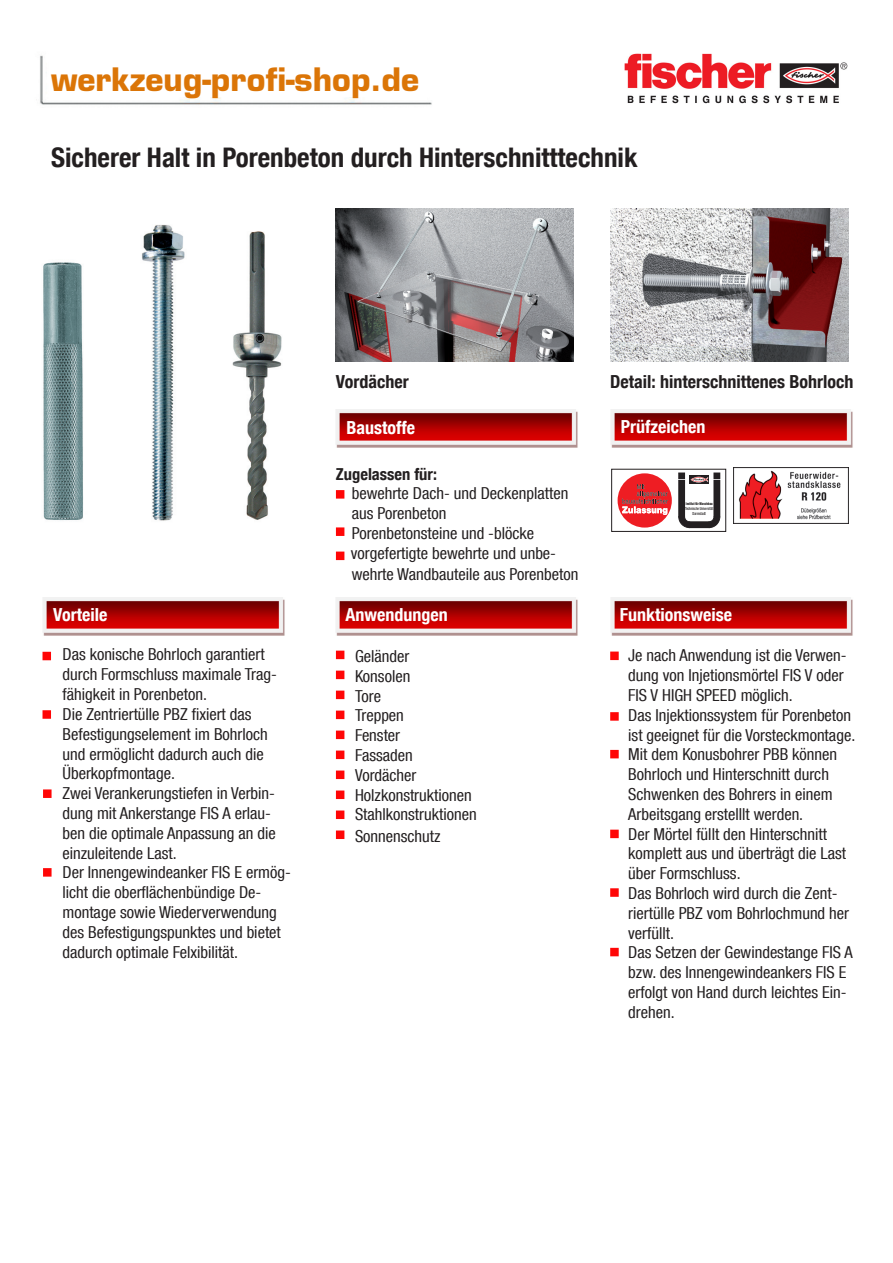
<style>
.page{position:relative;width:893px;height:1263px;background:#fff}
.page>*{position:absolute;margin:0;border:0;box-sizing:border-box;transform-origin:0 0}
.t1{font:700 31.5px "Eurostile LT";color:#db7507}
.t2{font:700 condensed 27px "Helvetica Neue";color:#231f20}
.t3{font:700 condensed 18px "Helvetica Neue";color:#fff}
.t4{font:700 condensed 18px "Helvetica Neue";color:#231f20}
.t5{font:condensed 16.5px/19.8px "Helvetica Neue";color:#231f20}
.t6{font:500 4.2px/5.1px "Neue Helvetica Condensed BQ";color:#231f20;text-align:center;scale:.78 1}
.t7{font:900 3.9px "Neue Helvetica Condensed BQ";color:#231f20;scale:.74 1}
.s1{font-weight:700}
</style>
<div class="page">
<img style="left:40px;top:55px;width:392px;height:50px">
<img style="left:336px;top:409px;width:242px;height:39px">
<img style="left:611px;top:409px;width:242px;height:39px">
<svg style="left:336px;top:490px;width:8px;height:9px"></svg>
<div style="left:336px;top:552px;width:8px;height:8px;background:#ff0606"></div>
<img style="left:336px;top:597px;width:242px;height:38px">
<img style="left:611px;top:597px;width:242px;height:38px">
<img style="left:43px;top:597px;width:242px;height:38px">
<svg style="left:610px;top:712px;width:9px;height:9px"></svg>
<svg style="left:610px;top:750px;width:9px;height:8px"></svg>
<svg style="left:610px;top:830px;width:9px;height:8px"></svg>
<div style="left:336px;top:651px;width:8px;height:8px;background:#ff0606"></div>
<div style="left:336px;top:671px;width:8px;height:8px;background:#ff0606"></div>
<div style="left:336px;top:691px;width:8px;height:8px;background:#ff0606"></div>
<div style="left:43px;top:652px;width:8px;height:8px;background:#ff0606"></div>
<svg style="left:43px;top:710px;width:8px;height:9px"></svg>
<svg style="left:43px;top:789px;width:9px;height:9px"></svg>
<svg style="left:43px;top:868px;width:9px;height:9px"></svg>
<svg style="left:610px;top:651px;width:9px;height:9px"></svg>
<div style="left:336px;top:711px;width:8px;height:8px;background:#ff0606"></div>
<div style="left:336px;top:730px;width:8px;height:9px;background:#ff0606;border:3px solid #ff0606"></div>
<div style="left:336px;top:750px;width:8px;height:9px;background:#ff0606;border:3px solid #ff0606"></div>
<div style="left:336px;top:770px;width:8px;height:9px;background:#ff0606;border:3px solid #ff0606"></div>
<img style="left:624px;top:53px;width:224px;height:51px">
<div style="left:611px;top:469px;width:115px;height:63px;border:1px solid #231f20"></div>
<svg style="left:618px;top:473px;width:54px;height:55px"></svg>
<div style="left:679px;top:480px;width:6px;height:37px;background:#231f21"></div>
<svg style="left:709px;top:517px;width:11px;height:11px"></svg>
<div style="left:690px;top:522px;width:19px;height:6px;background:#231f21"></div>
<svg style="left:679px;top:517px;width:11px;height:11px"></svg>
<div style="left:714px;top:480px;width:6px;height:37px;background:#231f21"></div>
<svg style="left:714px;top:473px;width:6px;height:5px"></svg>
<svg style="left:689px;top:475px;width:20px;height:9px"></svg>
<svg style="left:679px;top:473px;width:29px;height:9px"></svg>
<img style="left:43px;top:225px;width:239px;height:296px">
<img style="left:610px;top:208px;width:238px;height:153px">
<img style="left:336px;top:208px;width:238px;height:153px">
<img style="left:733px;top:468px;width:115px;height:56px">
<div style="left:336px;top:790px;width:8px;height:9px;background:#ff0606;border:3px solid #ff0606"></div>
<div style="left:336px;top:810px;width:8px;height:9px;background:#ff0606;border:3px solid #ff0606"></div>
<div style="left:336px;top:830px;width:8px;height:9px;background:#ff0606;border:3px solid #ff0606"></div>
<div style="left:336px;top:527px;width:8px;height:9px;background:#ff0606;border:3px solid #ff0606"></div>
<svg style="left:610px;top:888px;width:9px;height:9px"></svg>
<svg style="left:610px;top:948px;width:9px;height:8px"></svg>
<p class="t1" style="left:51px;top:60px;width:370px">werkzeug-profi-shop.de</p>
<p class="t2" style="left:51px;top:141px;width:588px">Sicherer Halt in Porenbeton durch Hinterschnitttechnik</p>
<p class="t4" style="left:336px;top:371px;width:74px">Vordächer</p>
<p class="t4" style="left:610px;top:371px;width:245px">Detail: hinterschnittenes Bohrloch</p>
<p class="t3" style="left:347px;top:416px;width:70px">Baustoffe</p>
<p class="t3" style="left:621px;top:415px;width:86px">Prüfzeichen</p>
<p class="t5" style="left:352px;top:464px;width:218px;text-indent:-16px"><span class="s1">Zugelassen für:<br></span>bewehrte Dach- und Deckenplatten</p>
<p class="t5" style="left:352px;top:503px;width:96px">aus Porenbeton</p>
<p class="t5" style="left:352px;top:523px;width:184px">Porenbetonsteine und -blöcke</p>
<p class="t5" style="left:351px;top:543px;width:207px">vorgefertigte bewehrte und unbe-</p>
<p class="t5" style="left:352px;top:564px;width:228px">wehrte Wandbauteile aus Porenbeton</p>
<p class="t7" style="left:686px;top:501px;width:38px">Institut für Massivbau</p>
<p class="t6" style="left:685px;top:506px;width:38px">Technische Universität<br>Darmstadt</p>
<p class="t3" style="left:53px;top:604px;width:56px">Vorteile</p>
<p class="t3" style="left:345px;top:603px;width:104px">Anwendungen</p>
<p class="t3" style="left:620px;top:604px;width:114px">Funktionsweise</p>
<p class="t5" style="left:628px;top:645px;width:220px">Je nach Anwendung ist die Verwen-</p>
<p class="t5" style="left:628px;top:665px;width:217px">dung von Injetionsmörtel FIS V oder</p>
<p class="t5" style="left:628px;top:685px;width:166px">FIS V HIGH SPEED möglich.</p>
<p class="t5" style="left:628px;top:705px;width:224px">Das Injektionssystem für Porenbeton</p>
<p class="t5" style="left:628px;top:725px;width:229px">ist geeignet für die Vorsteckmontage.</p>
<p class="t5" style="left:628px;top:744px;width:210px">Mit dem Konusbohrer PBB können<br>Bohrloch und Hinterschnitt durch<br>Schwenken des Bohrers in einem<br>Arbeitsgang erstelllt werden.</p>
<p class="t5" style="left:628px;top:824px;width:200px">Der Mörtel füllt den Hinterschnitt</p>
<p class="t5" style="left:628px;top:843px;width:219px">komplett aus und überträgt die Last über Formschluss.</p>
<p class="t5" style="left:628px;top:883px;width:222px">Das Bohrloch wird durch die Zent&shy;riertülle PBZ vom Bohrlochmund her verfüllt.</p>
<p class="t5" style="left:628px;top:942px;width:226px">Das Setzen der Gewindestange FIS A bzw. des Innengewindeankers FIS E erfolgt von Hand durch leichtes Ein&shy;drehen.</p>
<p class="t5" style="left:63px;top:645px;width:216px">Das konische Bohrloch garantiert durch Formschluss maximale Trag-</p>
<p class="t5" style="left:63px;top:684px;width:146px">fähigkeit in Porenbeton.</p>
<p class="t5" style="left:63px;top:704px;width:207px">Die Zentriertülle PBZ fixiert das<br>Befestigungselement im Bohrloch und ermöglicht dadurch auch die<br>Überkopfmontage.</p>
<p class="t5" style="left:63px;top:783px;width:215px">Zwei Verankerungstiefen in Verbin&shy;dung mit Ankerstange FIS A erlau&shy;ben die optimale Anpassung an die einzuleitende Last.</p>
<p class="t5" style="left:63px;top:862px;width:230px">Der Innengewindeanker FIS E ermög&shy;licht die oberflächenbündige De&shy;montage sowie Wiederverwendung des Befestigungspunktes und bietet dadurch optimale Felxibilität.</p>
<p class="t5" style="left:355px;top:646px;width:56px">Geländer</p>
<p class="t5" style="left:355px;top:666px;width:57px">Konsolen</p>
<p class="t5" style="left:355px;top:686px;width:27px">Tore</p>
<p class="t5" style="left:355px;top:705px;width:50px">Treppen</p>
<p class="t5" style="left:355px;top:725px;width:47px">Fenster</p>
<p class="t5" style="left:355px;top:745px;width:59px">Fassaden</p>
<p class="t5" style="left:355px;top:765px;width:63px">Vordächer</p>
<p class="t5" style="left:355px;top:785px;width:118px">Holzkonstruktionen</p>
<p class="t5" style="left:355px;top:804px;width:123px">Stahlkonstruktionen</p>
<p class="t5" style="left:355px;top:826px;width:87px">Sonnenschutz</p>
</div>
